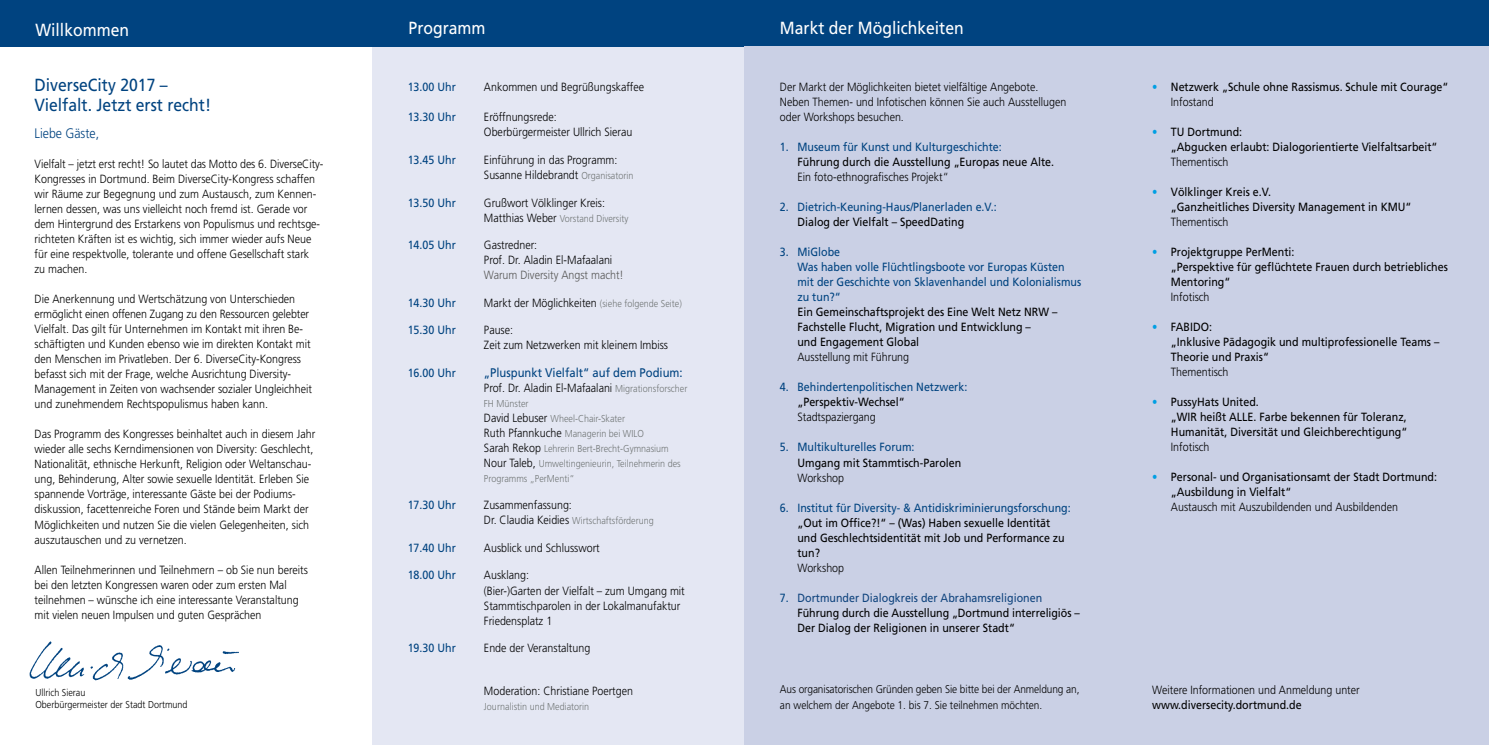
<style>
.page{position:relative;width:1489px;height:745px;background:#fff}
.page>*{position:absolute;margin:0;border:0;box-sizing:border-box;transform-origin:0 0}
.t1{font:17.5px/20px "Frutiger LT";color:#004380;scale:.9 1}
.t2{font:17.5px "Frutiger LT";color:#fff;scale:.9 1}
.t3{font:300 13.75px "Frutiger LT";color:#004380;scale:.9 1}
.t4{font:12.5px "Frutiger LT";color:#004380;scale:.9 1}
.t5{font:300 11.88px/15px "Frutiger LT";color:#000;scale:.9 1}
.t6{font:11.88px/15px "Frutiger LT";color:#000;scale:.9 1}
.t7{font:11.88px/15px "Frutiger LT";color:#004380;scale:.9 1}
.t8{font:300 11.88px "Frutiger LT";color:#575756;scale:.9 1}
.t9{font:300 11.25px/15px "Frutiger LT";letter-spacing:-.01em;color:#000;scale:.9 1}
.t10{font:300 10px/15px "Frutiger LT";color:#727777;scale:.9 1}
.t11{font:300 10px/12px "Frutiger LT";color:#000;scale:.9 1}
.s1{font-size:10px;color:#727777}
.s2{font-size:11.88px;color:#000}
.s3{color:#004380}
.s4{color:#10447e}
.s5{font-weight:300;color:#009fe3}
.s6{font-weight:300}
</style>
<div class="page">
<div style="left:372px;top:46px;width:372px;height:698px;background:#e4e7f3"></div>
<div style="left:0;top:0;width:1488px;height:46px;background:#004380"></div>
<div style="left:744px;top:46px;width:744px;height:698px;background:#cad0e5"></div>
<img style="left:29px;top:641px;width:210px;height:40px">
<h1 class="t2" style="left:35px;top:20px;width:106px">Willkommen</h1>
<h1 class="t2" style="left:408px;top:18px;width:87px">Programm</h1>
<h1 class="t1" style="left:35px;top:75px;width:198px">DiverseCity 2017 –<br>Vielfalt. Jetzt erst recht!</h1>
<p class="t7" style="left:407px;top:80px;width:55px">13.00 Uhr</p>
<p class="t5" style="left:484px;top:80px;width:179px">Ankommen und Begrüßungskaffee</p>
<p class="t7" style="left:407px;top:110px;width:55px">13.30 Uhr</p>
<p class="t5" style="left:484px;top:110px;width:166px">Eröffnungsrede:<br>Oberbürgermeister Ullrich Sierau</p>
<p class="t7" style="left:407px;top:152px;width:55px">13.45 Uhr</p>
<p class="t5" style="left:484px;top:152px;width:168px">Einführung in das Programm:<br>Susanne Hildebrandt <span class="s1">Organisatorin</span></p>
<p class="t7" style="left:407px;top:195px;width:55px">13.50 Uhr</p>
<p class="t5" style="left:484px;top:195px;width:136px">Grußwort Völklinger Kreis:</p>
<p class="t10" style="left:484px;top:210px;width:162px"><span class="s2">Matthias Weber</span> Vorstand Diversity</p>
<p class="t7" style="left:407px;top:237px;width:55px">14.05 Uhr</p>
<p class="t5" style="left:484px;top:237px;width:144px">Gastredner:<br>Prof. Dr. Aladin El-Mafaalani</p>
<p class="t8" style="left:484px;top:268px;width:157px">Warum Diversity Angst macht!</p>
<p class="t7" style="left:407px;top:295px;width:55px">14.30 Uhr</p>
<p class="t5" style="left:484px;top:295px;width:221px">Markt der Möglichkeiten <span class="s1">(siehe folgende Seite)</span></p>
<p class="t7" style="left:407px;top:322px;width:55px">15.30 Uhr</p>
<p class="t5" style="left:484px;top:322px;width:206px">Pause:<br>Zeit zum Netzwerken mit kleinem Imbiss</p>
<p class="t7" style="left:407px;top:365px;width:55px">16.00 Uhr</p>
<p class="t4" style="left:484px;top:365px;width:222px">„Pluspunkt Vielfalt“ auf dem Podium:</p>
<p class="t5" style="left:484px;top:380px;width:227px">Prof. Dr. Aladin El-Mafaalani <span class="s1">Migrationsforscher</span></p>
<p class="t10" style="left:484px;top:395px;width:220px">FH Münster<br><span class="s2">David Lebuser</span> Wheel-Chair-Skater<br><span class="s2">Ruth Pfannkuche</span> Managerin bei WILO<br><span class="s2">Sarah Rekop</span> Lehrerin Bert-Brecht-Gymnasium <span class="s2">Nour Taleb,</span> Umweltingenieurin, Teilnehmerin des Programms „PerMenti“</p>
<p class="t7" style="left:407px;top:497px;width:55px">17.30 Uhr</p>
<p class="t5" style="left:484px;top:497px;width:99px">Zusammenfassung:</p>
<p class="t10" style="left:484px;top:513px;width:190px"><span class="s2">Dr. Claudia Keidies</span> Wirtschaftsförderung</p>
<p class="t7" style="left:407px;top:540px;width:55px">17.40 Uhr</p>
<p class="t5" style="left:484px;top:540px;width:130px">Ausblick und Schlusswort</p>
<p class="t7" style="left:407px;top:567px;width:55px">18.00 Uhr</p>
<p class="t5" style="left:484px;top:567px;width:225px">Ausklang:<br>(Bier-)Garten der Vielfalt – zum Umgang mit<br>Stammtischparolen in der Lokalmanufaktur<br>Friedensplatz 1</p>
<p class="t7" style="left:407px;top:640px;width:55px">19.30 Uhr</p>
<p class="t5" style="left:484px;top:640px;width:120px">Ende der Veranstaltung</p>
<p class="t5" style="left:484px;top:682px;width:167px">Moderation: Christiane Poertgen</p>
<p class="t10" style="left:484px;top:698px;width:118px">Journalistin und Mediatorin</p>
<p class="t3" style="left:35px;top:125px;width:73px">Liebe Gäste,</p>
<p class="t5" style="left:35px;top:156px;width:322px">Vielfalt – jetzt erst recht! So lautet das Motto des 6. DiverseCity-Kongresses in Dortmund. Beim DiverseCity-Kongress schaffen wir Räume zur Begegnung und zum Austausch, zum Kennen&shy;lernen dessen, was uns vielleicht noch fremd ist. Gerade vor dem Hintergrund des Erstarkens von Populismus und rechtsge&shy;richteten Kräften ist es wichtig, sich immer wieder aufs Neue für eine respektvolle, tolerante und offene Gesellschaft stark<br>zu machen.</p>
<p class="t5" style="left:35px;top:291px;width:310px">Die Anerkennung und Wertschätzung von Unterschieden ermöglicht einen offenen Zugang zu den Ressourcen gelebter Vielfalt. Das gilt für Unternehmen im Kontakt mit ihren Be&shy;schäftigten und Kunden ebenso wie im direkten Kontakt mit den Menschen im Privatleben. Der 6. DiverseCity-Kongress befasst sich mit der Frage, welche Ausrichtung Diversity-Management in Zeiten von wachsender sozialer Ungleichheit und zunehmendem Rechtspopulismus haben kann.</p>
<p class="t5" style="left:35px;top:426px;width:313px">Das Programm des Kongresses beinhaltet auch in diesem Jahr wieder alle sechs Kerndimensionen von Diversity: Geschlecht, Nationalität, ethnische Herkunft, Religion oder Weltanschau&shy;ung, Behinderung, Alter sowie sexuelle Identität. Erleben Sie spannende Vorträge, interessante Gäste bei der Podiums&shy;diskussion, facettenreiche Foren und Stände beim Markt der Möglichkeiten und nutzen Sie die vielen Gelegenheiten, sich auszutauschen und zu vernetzen.</p>
<p class="t5" style="left:35px;top:561px;width:305px">Allen Teilnehmerinnen und Teilnehmern – ob Sie nun bereits bei den letzten Kongressen waren oder zum ersten Mal teilnehmen – wünsche ich eine interessante Veranstaltung mit vielen neuen Impulsen und guten Gesprächen</p>
<p class="t11" style="left:35px;top:686px;width:170px">Ullrich Sierau<br>Oberbürgermeister der Stadt Dortmund</p>
<h1 class="t2" style="left:780px;top:17px;width:206px">Markt der Möglichkeiten</h1>
<p class="t5" style="left:780px;top:80px;width:320px">Der Markt der Möglichkeiten bietet vielfältige Angebote.<br>Neben Themen- und Infotischen können Sie auch Ausstellugen oder Workshops besuchen.</p>
<p class="t7" style="left:780px;top:139px;width:248px">1. Museum für Kunst und Kulturgeschichte:</p>
<p class="t6" style="left:797px;top:154px;width:287px">Führung durch die Ausstellung „Europas neue Alte.</p>
<p class="t5" style="left:797px;top:170px;width:170px">Ein foto-ethnografisches Projekt“</p>
<p class="t7" style="left:780px;top:199px;width:242px">2. Dietrich-Keuning-Haus/Planerladen e.V.:</p>
<p class="t6" style="left:797px;top:214px;width:187px">Dialog der Vielfalt – SpeedDating</p>
<p class="t7" style="left:797px;top:244px;width:317px;text-indent:-17px">3. MiGlobe<br>Was haben volle Flüchtlingsboote vor Europas Küsten mit der Geschichte von Sklavenhandel und Kolonialismus zu tun?“</p>
<p class="t6" style="left:797px;top:304px;width:290px">Ein Gemeinschaftsprojekt des Eine Welt Netz NRW –<br>Fachstelle Flucht, Migration und Entwicklung –<br>und Engagement Global</p>
<p class="t5" style="left:797px;top:350px;width:126px">Ausstellung mit Führung</p>
<p class="t7" style="left:780px;top:379px;width:210px">4. Behindertenpolitischen Netzwerk:</p>
<p class="t6" style="left:797px;top:394px;width:121px">„Perspektiv-Wechsel“</p>
<p class="t5" style="left:797px;top:410px;width:89px">Stadtspaziergang</p>
<p class="t7" style="left:780px;top:439px;width:151px">5. Multikulturelles Forum:</p>
<p class="t6" style="left:797px;top:454px;width:184px">Umgang mit Stammtisch-Parolen</p>
<p class="t5" style="left:797px;top:470px;width:53px">Workshop</p>
<p class="t7" style="left:780px;top:499px;width:324px">6. Institut für Diversity- &amp; Antidiskriminierungsforschung:</p>
<p class="t6" style="left:797px;top:514px;width:298px">„Out im Office?!“ – (Was) Haben sexuelle Identität und Geschlechtsidentität mit Job und Performance zu tun?</p>
<p class="t5" style="left:797px;top:559px;width:53px">Workshop</p>
<p class="t6" style="left:797px;top:589px;width:315px;text-indent:-17px"><span class="s3">7.</span> <span class="s4">Dortmunder Dialogkreis der Abrahamsreligionen<br></span>Führung durch die Ausstellung „Dortmund interreligiös –<br>Der Dialog der Religionen in unserer Stadt“</p>
<p class="t9" style="left:780px;top:681px;width:334px">Aus organisatorischen Gründen geben Sie bitte bei der Anmeldung an, an welchem der Angebote 1. bis 7. Sie teilnehmen möchten.</p>
<p class="t6" style="left:1170px;top:79px;width:310px;text-indent:-19px"><span class="s5">•</span> Netzwerk „Schule ohne Rassismus. Schule mit Courage“<br><span class="s6">Infostand</span></p>
<p class="t6" style="left:1170px;top:124px;width:298px;text-indent:-19px"><span class="s5">•</span> TU Dortmund:<br>„Abgucken erlaubt: Dialogorientierte Vielfaltsarbeit“</p>
<p class="t5" style="left:1170px;top:154px;width:65px">Thementisch</p>
<p class="t6" style="left:1170px;top:184px;width:269px;text-indent:-19px"><span class="s5">•</span> Völklinger Kreis e.V.<br>„Ganzheitliches Diversity Management in KMU“</p>
<p class="t5" style="left:1170px;top:214px;width:65px">Thementisch</p>
<p class="t6" style="left:1170px;top:244px;width:309px;text-indent:-19px"><span class="s5">•</span> Projektgruppe PerMenti:<br>„Perspektive für geflüchtete Frauen durch betriebliches<br>Mentoring“</p>
<p class="t5" style="left:1170px;top:289px;width:44px">Infotisch</p>
<p class="t6" style="left:1170px;top:319px;width:300px;text-indent:-19px"><span class="s5">•</span> FABIDO:<br>„Inklusive Pädagogik und multiprofessionelle Teams –<br>Theorie und Praxis“</p>
<p class="t5" style="left:1170px;top:364px;width:65px">Thementisch</p>
<p class="t6" style="left:1170px;top:394px;width:264px;text-indent:-19px"><span class="s5">•</span> PussyHats United.<br>„WIR heißt ALLE. Farbe bekennen für Toleranz,<br>Humanität, Diversität und Gleichberechtigung“</p>
<p class="t5" style="left:1170px;top:439px;width:44px">Infotisch</p>
<p class="t6" style="left:1170px;top:469px;width:297px;text-indent:-19px"><span class="s5">•</span> Personal- und Organisationsamt der Stadt Dortmund: „Ausbildung in Vielfalt“</p>
<p class="t5" style="left:1170px;top:499px;width:254px">Austausch mit Auszubildenden und Ausbildenden</p>
<p class="t5" style="left:1152px;top:682px;width:232px">Weitere Informationen und Anmeldung unter</p>
<p class="t6" style="left:1152px;top:697px;width:168px">www.diversecity.dortmund.de</p>
</div>
